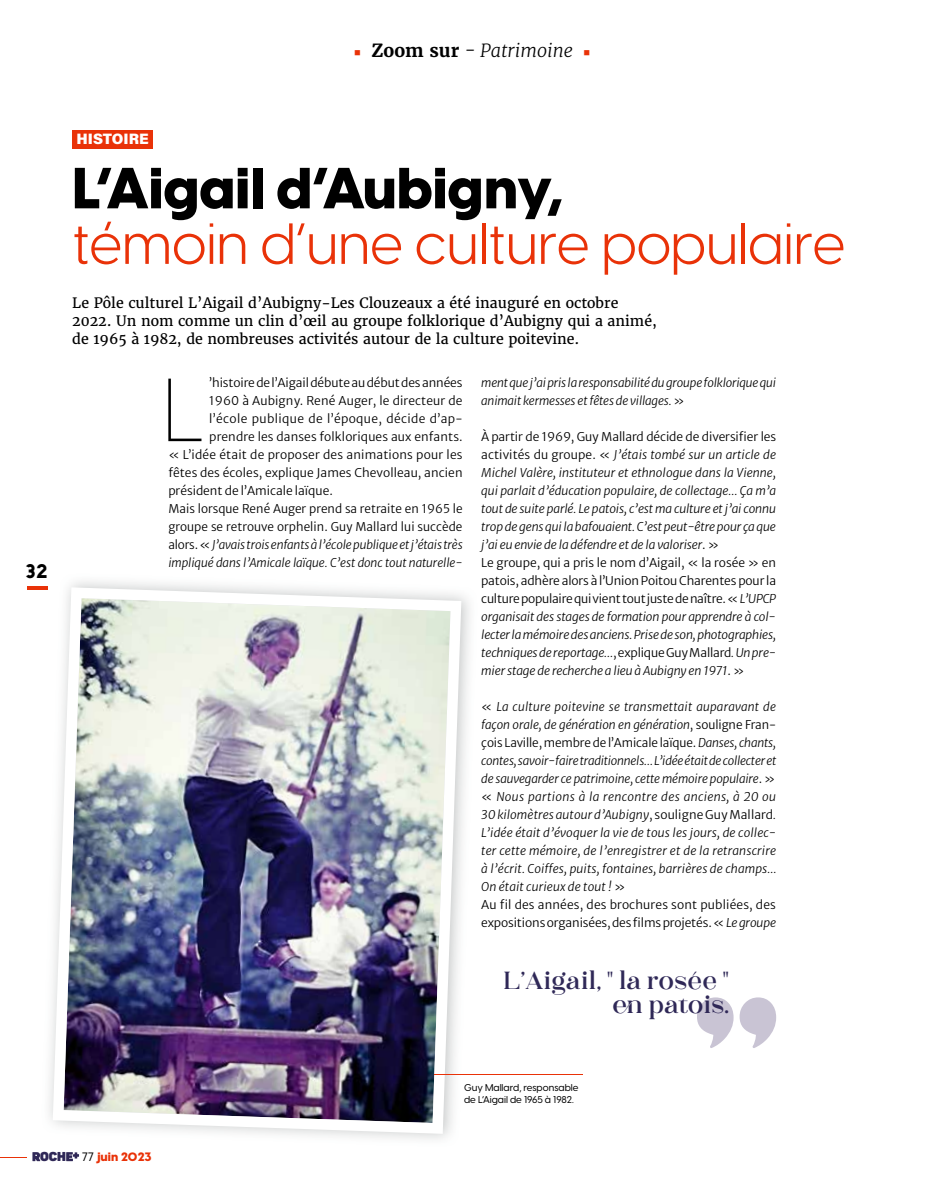
<style>
.page{position:relative;width:936px;height:1191px;background:#fff}
.page>*{position:absolute;margin:0;border:0;box-sizing:border-box;transform-origin:0 0}
.t1{font:100 88.05px "Visby CF";color:#000}
.t2{font:57px "Visby CF";letter-spacing:-.01em;color:#e93208}
.t3{font:800 57px "Visby CF";color:#000}
.t4{font:24.75px/24.8px "Rangkings";letter-spacing:.01em;color:#2f2857;text-align:right}
.t5{font:19.5px "Arya Single";color:#000}
.t6{font:italic 300 18px "Merriweather";color:#000}
.t7{font:900 15px "Acumin Pro";color:#fff}
.t8{font:14.25px/18px "Merriweather";color:#000}
.t9{font:800 12.75px "Panton";color:#2f2857}
.t10{font:italic 12px/18px "Merriweather Sans";letter-spacing:-.01em;color:#000}
.t11{font:italic 12px/18px "Merriweather Sans";letter-spacing:.01em;color:#000}
.t12{font:12px "Merriweather Sans";letter-spacing:.005em;color:#000}
.t13{font:12px "Merriweather Sans";letter-spacing:.03em;color:#000}
.t14{font:800 12px "Visby CF";letter-spacing:.01em;color:#e93208}
.t15{font:500 9.75px/12px "Visby CF";color:#000}
.s1{font-family:"Merriweather Sans";font-weight:500;font-style:normal;font-size:12px;color:#e93208}
.s2{font-weight:700;font-style:normal}
.s3{font-style:normal}
.s4{font-weight:500;color:#000}
</style>
<div class="page">
<div style="left:72px;top:130px;width:81px;height:18px;background:#e93208"></div>
<img style="left:53px;top:587px;width:408px;height:546px">
<svg style="left:739px;top:997px;width:37px;height:51px"></svg>
<svg style="left:697px;top:997px;width:36px;height:51px"></svg>
<hr style="left:434px;top:1074px;width:148px;height:1px;background:#e93208">
<svg style="left:66px;top:1152px;width:13px;height:9px"></svg>
<svg style="left:0;top:1152px;width:40px;height:9px"></svg>
<hr style="left:27px;top:586px;width:21px;height:4px;background:#e93208">
<h3 class="t6" style="left:354px;top:40px;width:238px"><span class="s1">■</span> <span class="s2">Zoom sur</span> - Patrimoine <span class="s1">■</span></h3>
<h3 class="t5" style="left:25px;top:559px;width:25px">32</h3>
<p class="t7" style="left:77px;top:128px;width:74px">HISTOIRE</p>
<h2 class="t3" style="left:72px;top:150px;width:492px">L’Aigail d’Aubigny,</h2>
<h2 class="t2" style="left:72px;top:209px;width:774px">témoin d’une culture populaire</h2>
<p class="t8" style="left:72px;top:294px;width:586px">Le Pôle culturel L’Aigail d’Aubigny-Les Clouzeaux a été inauguré en octobre<br>2022. Un nom comme un clin d’œil au groupe folklorique d’Aubigny qui a animé, de 1965 à 1982, de nombreuses activités autour de la culture poitevine.</p>
<h1 class="t1" style="left:162px;top:358px;width:45px">L</h1>
<p class="t12" style="left:209px;top:372px;width:254px">’histoire de l’Aigail débute au début des années</p>
<p class="t10" style="left:481px;top:372px;width:296px">ment que j’ai pris la responsabilité du groupe folklorique qui animait kermesses et fêtes de villages. <span class="s3">»</span></p>
<p class="t10" style="left:481px;top:426px;width:296px"><span class="s3">À partir de 1969, Guy Mallard décide de diversifier les activités du groupe. «</span> J’étais tombé sur un article de Michel Valère, instituteur et ethnologue dans la Vienne, qui parlait d’éducation populaire, de collectage… Ça m’a tout de suite parlé. Le patois, c’est ma culture et j’ai connu trop de gens qui la bafouaient. C’est peut-être pour ça que j’ai eu envie de la défendre et de la valoriser<span class="s3">. »<br>Le groupe, qui a pris le nom d’Aigail, « la rosée » en patois, adhère alors à l’Union Poitou Charentes pour la culture populaire qui vient tout juste de naître. «</span> L’UPCP organisait des stages de formation pour apprendre à col&shy;lecter la mémoire des anciens. Prise de son, photographies, techniques de reportage…<span class="s3">, explique Guy Mallard</span>. Un pre&shy;mier stage de recherche a lieu à Aubigny en 1971<span class="s3">. »</span></p>
<p class="t11" style="left:481px;top:696px;width:296px"><span class="s3">«</span> La culture poitevine se transmettait auparavant de façon orale, de génération en génération<span class="s3">, souligne Fran&shy;çois Laville, membre de l’Amicale laïque.</span> Danses, chants, contes, savoir-faire traditionnels… L’idée était de collecter et de sauvegarder ce patrimoine, cette mémoire populaire<span class="s3">. » «</span> Nous partions à la rencontre des anciens, à 20 ou 30 kilomètres autour d’Aubigny<span class="s3">, souligne Guy Mallard</span>.<br>L’idée était d’évoquer la vie de tous les jours, de collec&shy;ter cette mémoire, de l’enregistrer et de la retranscrire à l’écrit. Coiffes, puits, fontaines, barrières de champs… On était curieux de tout ! <span class="s3">»<br>Au fil des années, des brochures sont publiées, des expositions organisées, des films projetés. «</span> Le groupe</p>
<h3 class="t4" style="left:503px;top:968px;width:227px">L’Aigail, " la rosée " en patois.</h3>
<p class="t12" style="left:209px;top:390px;width:254px">1960 à Aubigny. René Auger, le directeur de</p>
<p class="t13" style="left:209px;top:408px;width:255px">l’école publique de l’époque, décide d’ap-</p>
<p class="t12" style="left:209px;top:426px;width:255px">prendre les danses folkloriques aux enfants.</p>
<p class="t12" style="left:168px;top:444px;width:296px">« L’idée était de proposer des animations pour les</p>
<p class="t12" style="left:168px;top:462px;width:296px">fêtes des écoles, explique James Chevolleau, ancien</p>
<p class="t12" style="left:168px;top:480px;width:166px">président de l’Amicale laïque.</p>
<p class="t12" style="left:168px;top:498px;width:296px">Mais lorsque René Auger prend sa retraite en 1965 le</p>
<p class="t12" style="left:168px;top:516px;width:295px">groupe se retrouve orphelin. Guy Mallard lui succède</p>
<p class="t10" style="left:168px;top:534px;width:296px"><span class="s3">alors. «</span> J’avais trois enfants à l’école publique et j’étais très</p>
<p class="t10" style="left:168px;top:552px;width:296px">impliqué dans l’Amicale laïque. C’est donc tout naturelle-</p>
<p class="t15" style="left:464px;top:1081px;width:116px">Guy Mallard, responsable de L’Aigail de 1965 à 1982.</p>
<p class="t9" style="left:40px;top:1148px;width:27px">OCH</p>
<p class="t14" style="left:82px;top:1149px;width:71px"><span class="s4">77</span> juin 2023</p>
</div>
